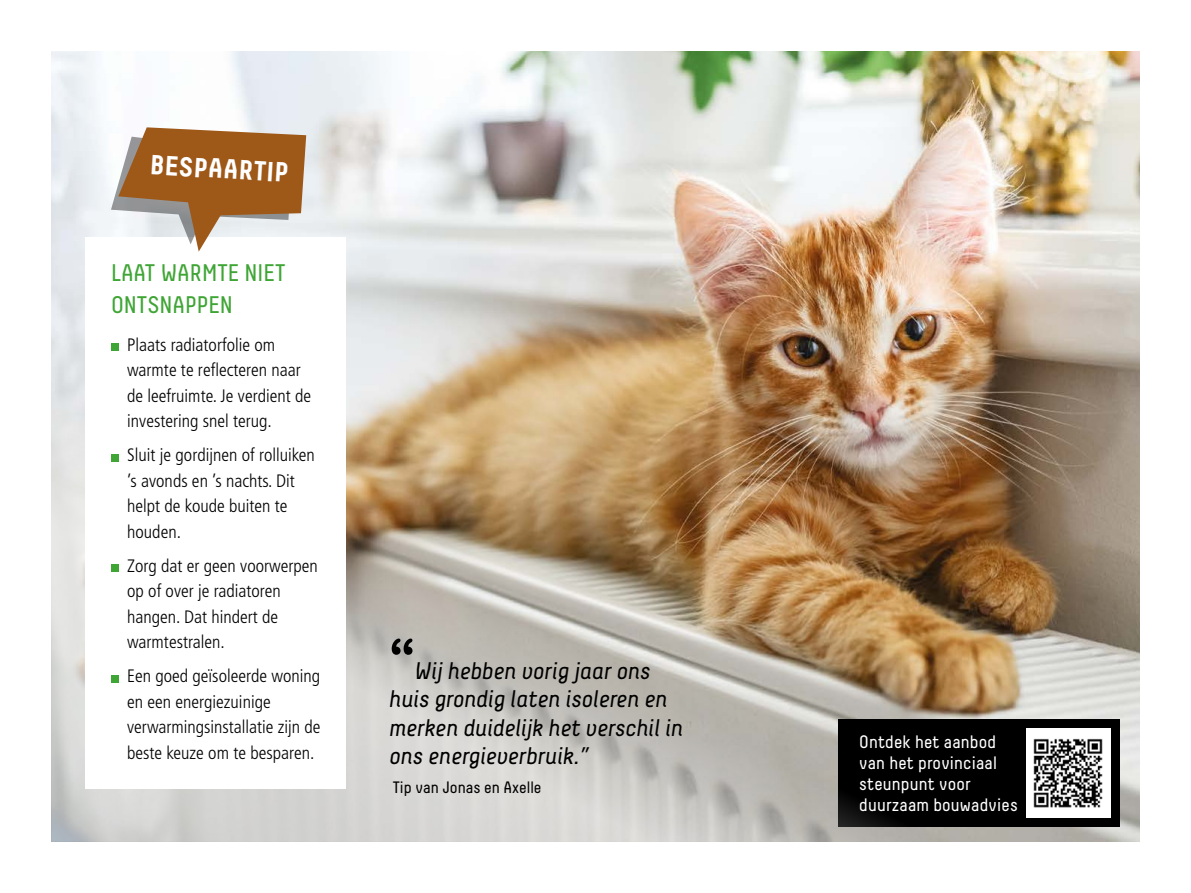
<style>
.page{position:relative;width:1191px;height:893px;background:#fff}
.page>*{position:absolute;margin:0;border:0;box-sizing:border-box;transform-origin:0 0}
.t1{font:55.5px "Arial Rounded MT Bold";color:#000}
.t2{font:700 27.6px "Decima";color:#fff}
.t3{font:italic 24px/28.5px "Decima";color:#000}
.t4{font:24px/31.5px "Decima";color:#3fa535}
.t5{font:300 condensed 18px/25.5px "Frutiger LT Pro";color:#000}
.t6{font:18px/21px "Decima";letter-spacing:.01em;color:#fff;text-align:justify}
.t7{font:16.5px "Decima";color:#000}
</style>
<div class="page">
<img style="left:51px;top:51px;width:1089px;height:256px">
<img style="left:51px;top:307px;width:1089px;height:535px">
<div style="left:85px;top:238px;width:261px;height:551px;background:#fff"></div>
<div style="left:111px;top:343px;width:8px;height:8px;background:#3fa535"></div>
<div style="left:111px;top:454px;width:8px;height:7px;background:#3fa535"></div>
<div style="left:111px;top:564px;width:8px;height:8px;background:#3fa535"></div>
<div style="left:111px;top:675px;width:8px;height:7px;background:#3fa535"></div>
<svg style="left:111px;top:127px;width:195px;height:125px"></svg>
<img style="left:1033px;top:738px;width:70px;height:71px">
<p class="t2" style="left:151px;top:147px;width:140px;rotate:4deg">BESPAARTIP</p>
<p class="t4" style="left:111px;top:257px;width:176px">LAAT WARMTE NIET<br>ONTSNAPPEN</p>
<p class="t5" style="left:127px;top:332px;width:185px">Plaats radiatorfolie om warmte te reflecteren naar de leefruimte. Je verdient de investering snel terug.</p>
<p class="t5" style="left:127px;top:443px;width:189px">Sluit je gordijnen of rolluiken ’s avonds en ’s nachts. Dit helpt de koude buiten te houden.</p>
<p class="t5" style="left:127px;top:553px;width:192px">Zorg dat er geen voorwerpen op of over je radiatoren hangen. Dat hindert de warmtestralen.</p>
<p class="t5" style="left:127px;top:664px;width:195px">Een goed geïsoleerde woning en een energiezuinige verwarmingsinstallatie zijn de beste keuze om te besparen.</p>
<p class="t1" style="left:389px;top:626px;width:27px">“</p>
<p class="t3" style="left:389px;top:656px;width:295px;text-indent:25px">Wij hebben vorig jaar ons huis grondig laten isoleren en merken duidelijk het verschil in ons energieverbruik.”</p>
<p class="t7" style="left:393px;top:778px;width:150px">Tip van Jonas en Axelle</p>
<p class="t6" style="left:859px;top:731px;width:139px">Ontdek het aanbod van het provinciaal steunpunt voor</p>
<p class="t6" style="left:859px;top:794px;width:160px">duurzaam bouwadvies</p>
</div>
